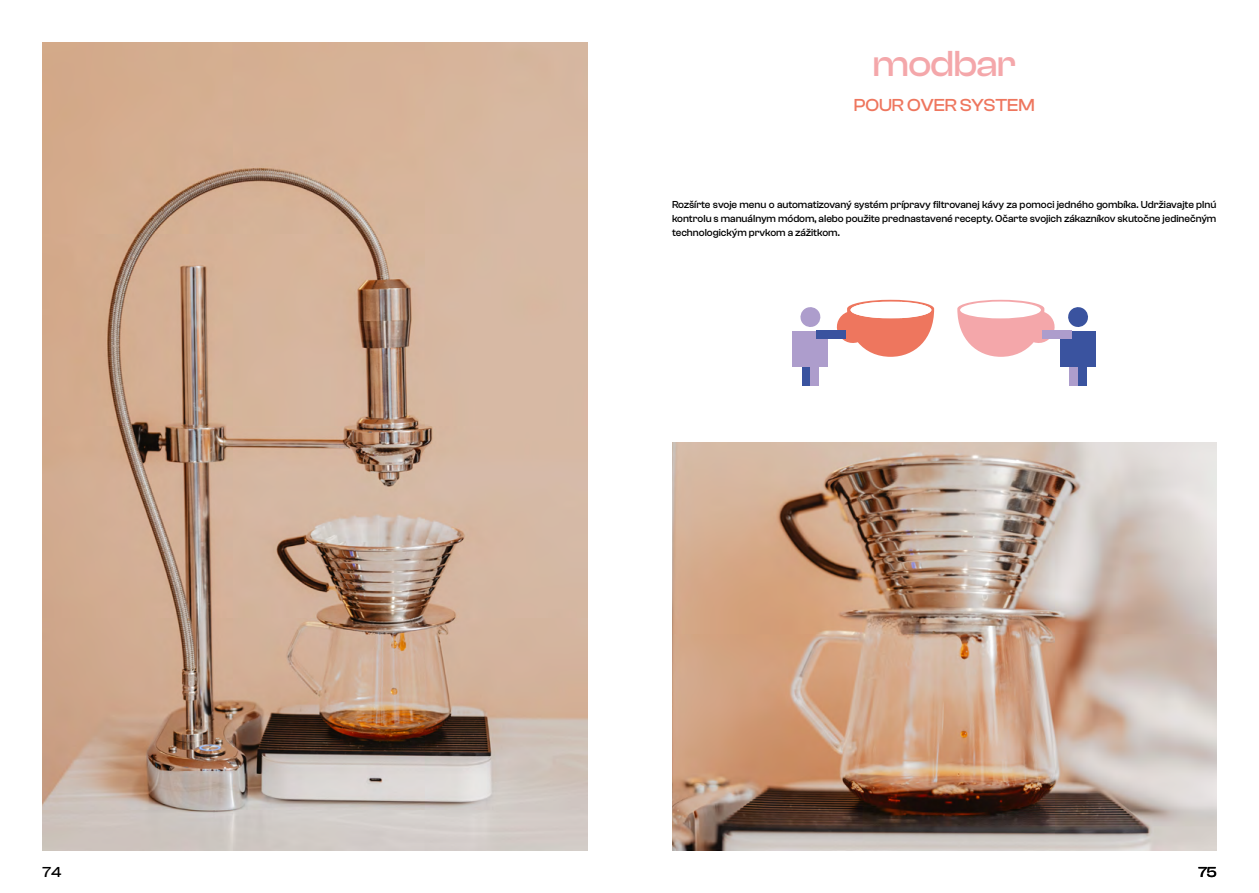
<style>
.page{position:relative;width:1259px;height:893px;background:#fff}
.page>*{position:absolute;margin:0;border:0;box-sizing:border-box;transform-origin:0 0}
.t1{font:500 37.5px "Clash Display";letter-spacing:-.02em;color:#f4a7aa}
.t2{font:500 18px "Clash Display";color:#ee765e}
.t3{font:500 15px "Clash Display";color:#000}
.t4{font:500 10.5px/14.2px "Clash Grotesk";letter-spacing:-.005em;color:#000;text-align:justify}
</style>
<div class="page">
<img style="left:43px;top:42px;width:544px;height:808px">
<svg style="left:836px;top:300px;width:98px;height:57px"></svg>
<div style="left:802px;top:366px;width:8px;height:20px;background:#3a539f"></div>
<div style="left:810px;top:366px;width:9px;height:20px;background:#ad9dcc"></div>
<div style="left:792px;top:331px;width:36px;height:36px;background:#ad9dcc"></div>
<div style="left:817px;top:330px;width:29px;height:9px;background:#3a539f"></div>
<svg style="left:800px;top:307px;width:21px;height:20px"></svg>
<svg style="left:957px;top:300px;width:98px;height:57px"></svg>
<div style="left:960px;top:302px;width:81px;height:16px;background:#fff;border-radius:50%"></div>
<div style="left:1078px;top:366px;width:8px;height:20px;background:#3a539f"></div>
<div style="left:1069px;top:366px;width:9px;height:20px;background:#ad9dcc"></div>
<div style="left:1060px;top:331px;width:36px;height:36px;background:#3a539f"></div>
<div style="left:1042px;top:330px;width:29px;height:9px;background:#ad9dcc"></div>
<svg style="left:1068px;top:307px;width:20px;height:20px"></svg>
<img style="left:672px;top:442px;width:544px;height:408px">
<h3 class="t3" style="left:43px;top:863px;width:20px">74</h3>
<h1 class="t1" style="left:872px;top:43px;width:145px">modbar</h1>
<h2 class="t2" style="left:853px;top:95px;width:182px">POUR OVER SYSTEM</h2>
<p class="t4" style="left:672px;top:197px;width:546px">Rozšírte svoje menu o automatizovaný systém prípravy filtrovanej kávy za pomoci jedného gombíka. Udržiavajte plnú kontrolu s manuálnym módom, alebo použite prednastavené recepty. Očarte svojich zákazníkov skutočne jedinečným technologickým prvkom a zážitkom.</p>
<h3 class="t3" style="left:1198px;top:863px;width:20px">75</h3>
</div>
